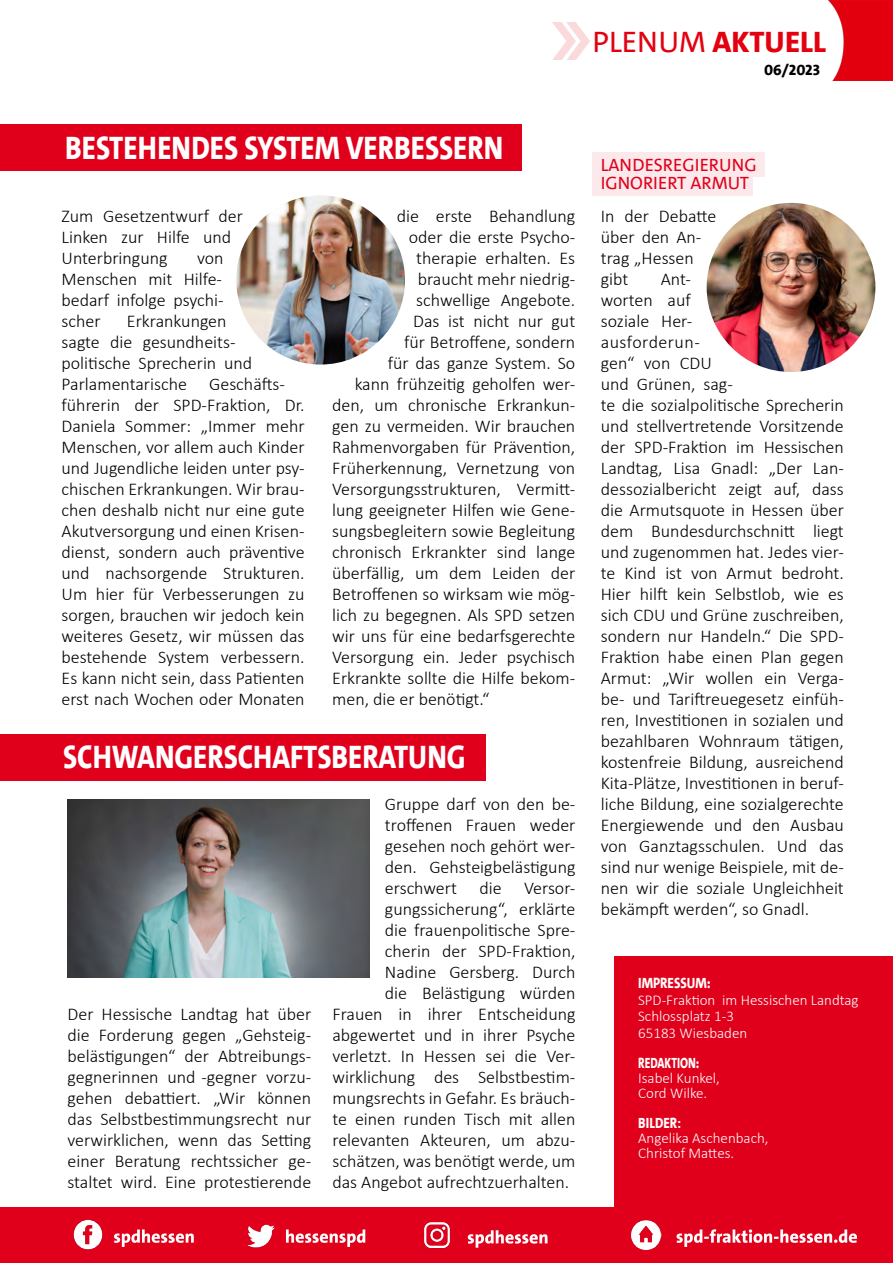
<style>
.page{position:relative;width:893px;height:1263px;background:#fff}
.page>*{position:absolute;margin:0;border:0;box-sizing:border-box;transform-origin:0 0}
.t1{font:800 33px "SPD The Sans";color:#fff;scale:.85 1}
.t2{font:800 30px "SPD The Sans";color:#e3000f}
.t3{font:300 18px/21px "Calibri";color:#000}
.t4{font:18px/18px "SPD The Sans";color:#e0001b}
.t5{font:300 15px/16.5px "Calibri";color:#fff}
.t6{font:800 15px "SPD The Sans";color:#fff;scale:.85 1}
.t7{font:800 15px "SPD The Sans";color:#fff;scale:.75 1}
.t8{font:800 15px "SPD The Sans Versal";color:#000}
.s1{font-weight:400}
.s2{font-family:"Calibri";font-weight:700}
</style>
<div class="page">
<img style="left:552px;top:23px;width:37px;height:37px">
<img style="left:828px;top:0;width:65px;height:81px">
<div style="left:592px;top:152px;width:173px;height:24px;background:#fbe9eb"></div>
<div style="left:592px;top:171px;width:161px;height:24px;background:#fbe9eb"></div>
<div style="left:614px;top:957px;width:279px;height:306px;background:#e0001b"></div>
<img style="left:236px;top:195px;width:169px;height:169px;border-radius:84px">
<img style="left:707px;top:203px;width:168px;height:169px;border-radius:84px">
<div style="left:0;top:734px;width:485px;height:47px;background:#e0001b"></div>
<div style="left:0;top:1208px;width:631px;height:55px;background:#e0001b"></div>
<img style="left:73px;top:1219px;width:30px;height:31px">
<img style="left:248px;top:1224px;width:27px;height:5px">
<img style="left:424px;top:1222px;width:26px;height:27px">
<img style="left:632px;top:1220px;width:28px;height:30px">
<div style="left:0;top:125px;width:522px;height:46px;background:#e0001b"></div>
<svg style="left:114px;top:1229px;width:743px;height:19px"></svg>
<img style="left:68px;top:799px;width:302px;height:178px">
<h2 class="t2" style="left:592px;top:22px;width:235px"><span class="s1">PLENUM</span> AKTUELL</h2>
<p class="t8" style="left:764px;top:60px;width:57px">06/2023</p>
<h1 class="t1" style="left:65px;top:127px;width:517px">BESTEHENDES SYSTEM VERBESSERN</h1>
<p class="t3" style="left:62px;top:205px;width:183px">Zum Gesetzentwurf der<br>Linken zur Hilfe und<br>Unterbringung</p>
<p class="t3" style="left:62px;top:247px;width:164px;text-align:justify;text-indent:136px">von Menschen mit Hilfe&shy;bedarf infolge psychi&shy;scher</p>
<p class="t3" style="left:62px;top:310px;width:245px;text-indent:65px">Erkrankungen<br>sagte die gesundheits&shy;politische Sprecherin und<br>Parlamentarische Geschäfts&shy;führerin der SPD-Fraktion, Dr.<br>Daniela Sommer: „Immer mehr<br>Menschen, vor allem auch Kinder und Jugendliche leiden unter psy&shy;chischen Erkrankungen. Wir brau&shy;chen deshalb nicht nur eine gute<br>Akutversorgung und einen Krisen&shy;dienst, sondern auch präventive und nachsorgende Strukturen.<br>Um hier für Verbesserungen zu sorgen, brauchen wir jedoch kein weiteres Gesetz, wir müssen das bestehende System verbessern.<br>Es kann nicht sein, dass Patienten erst nach Wochen oder Monaten</p>
<p class="t3" style="left:397px;top:205px;width:180px">die erste Behandlung</p>
<p class="t3" style="left:409px;top:226px;width:168px">oder die erste Psycho-</p>
<p class="t3" style="left:416px;top:247px;width:161px">therapie erhalten. Es</p>
<p class="t3" style="left:418px;top:268px;width:159px">braucht mehr niedrig-</p>
<p class="t3" style="left:416px;top:289px;width:161px">schwellige Angebote.</p>
<p class="t3" style="left:413px;top:310px;width:164px">Das ist nicht nur gut</p>
<p class="t3" style="left:404px;top:331px;width:173px">für Betroffene, sondern</p>
<p class="t3" style="left:388px;top:352px;width:189px">für das ganze System. So</p>
<p class="t3" style="left:355px;top:373px;width:222px">kann frühzeitig geholfen wer-</p>
<p class="t3" style="left:332px;top:394px;width:244px">den, um chronische Erkrankun-</p>
<p class="t3" style="left:332px;top:415px;width:245px">gen zu vermeiden. Wir brauchen</p>
<p class="t3" style="left:332px;top:436px;width:245px">Rahmenvorgaben für Prävention,</p>
<p class="t3" style="left:332px;top:457px;width:244px">Früherkennung, Vernetzung von</p>
<p class="t3" style="left:332px;top:478px;width:244px">Versorgungsstrukturen, Vermitt-</p>
<p class="t3" style="left:332px;top:499px;width:244px">lung geeigneter Hilfen wie Gene-</p>
<p class="t3" style="left:332px;top:520px;width:245px">sungsbegleitern sowie Begleitung</p>
<p class="t3" style="left:332px;top:541px;width:245px">chronisch Erkrankter sind lange</p>
<p class="t3" style="left:332px;top:562px;width:245px">überfällig, um dem Leiden der</p>
<p class="t3" style="left:332px;top:583px;width:244px">Betroffenen so wirksam wie mög-</p>
<p class="t3" style="left:332px;top:604px;width:245px">lich zu begegnen. Als SPD setzen</p>
<p class="t3" style="left:332px;top:625px;width:244px">wir uns für eine bedarfsgerechte</p>
<p class="t3" style="left:332px;top:646px;width:245px">Versorgung ein. Jeder psychisch</p>
<p class="t3" style="left:332px;top:667px;width:244px">Erkrankte sollte die Hilfe bekom-</p>
<p class="t3" style="left:332px;top:688px;width:159px">men, die er benötigt.“</p>
<h1 class="t1" style="left:63px;top:736px;width:475px">SCHWANGERSCHAFTSBERATUNG</h1>
<p class="t3" style="left:68px;top:1003px;width:245px;text-align:justify">Der Hessische Landtag hat über die Forderung gegen „Gehsteig&shy;belästigungen“ der Abtreibungs&shy;gegnerinnen und -gegner vorzu&shy;gehen debattiert. „Wir können das Selbstbestimmungsrecht nur verwirklichen, wenn das Setting einer Beratung rechtssicher ge&shy;staltet wird. Eine protestierende</p>
<p class="t3" style="left:385px;top:793px;width:192px">Gruppe darf von den be-</p>
<p class="t3" style="left:385px;top:814px;width:192px">troffenen Frauen weder</p>
<p class="t3" style="left:385px;top:835px;width:192px">gesehen noch gehört wer-</p>
<p class="t3" style="left:385px;top:856px;width:192px">den. Gehsteigbelästigung</p>
<p class="t3" style="left:385px;top:877px;width:192px">erschwert die Versor-</p>
<p class="t3" style="left:385px;top:898px;width:192px">gungssicherung“, erklärte</p>
<p class="t3" style="left:385px;top:919px;width:192px">die frauenpolitische Spre-</p>
<p class="t3" style="left:385px;top:940px;width:192px">cherin der SPD-Fraktion,</p>
<p class="t3" style="left:385px;top:961px;width:192px">Nadine Gersberg. Durch</p>
<p class="t3" style="left:385px;top:982px;width:192px">die Belästigung würden</p>
<p class="t3" style="left:332px;top:1003px;width:245px">Frauen in ihrer Entscheidung</p>
<p class="t3" style="left:332px;top:1024px;width:245px">abgewertet und in ihrer Psyche</p>
<p class="t3" style="left:332px;top:1045px;width:244px">verletzt. In Hessen sei die Ver-</p>
<p class="t3" style="left:332px;top:1066px;width:245px">wirklichung des Selbstbestim-</p>
<p class="t3" style="left:332px;top:1087px;width:244px">mungsrechts in Gefahr. Es bräuch-</p>
<p class="t3" style="left:332px;top:1108px;width:245px">te einen runden Tisch mit allen</p>
<p class="t3" style="left:332px;top:1129px;width:245px">relevanten Akteuren, um abzu-</p>
<p class="t3" style="left:332px;top:1150px;width:245px">schätzen, was benötigt werde, um</p>
<p class="t3" style="left:332px;top:1171px;width:238px">das Angebot aufrechtzuerhalten.</p>
<p class="t4" style="left:601px;top:156px;width:157px">LANDESREGIERUNG<br>IGNORIERT ARMUT</p>
<p class="t3" style="left:601px;top:205px;width:117px">In der Debatte über den An&shy;trag „Hessen gibt</p>
<p class="t3" style="left:601px;top:269px;width:245px;text-indent:60px">Ant-<br>worten auf<br>soziale Her-<br>ausforderun-<br>gen“ von CDU<br>und Grünen, sag-<br>te die sozialpolitische Sprecherin und stellvertretende Vorsitzende der SPD-Fraktion im Hessischen<br>Landtag, Lisa Gnadl: „Der Lan&shy;dessozialbericht zeigt auf, dass die Armutsquote in Hessen über dem Bundesdurchschnitt liegt und zugenommen hat. Jedes vier&shy;te Kind ist von Armut bedroht.<br>Hier hilft kein Selbstlob, wie es sich CDU und Grüne zuschreiben, sondern nur Handeln.“ Die SPD-<br>Fraktion habe einen Plan gegen<br>Armut: „Wir wollen ein Verga&shy;be- und Tariftreuegesetz einfüh&shy;ren, Investitionen in sozialen und bezahlbaren Wohnraum tätigen, kostenfreie Bildung, ausreichend<br>Kita-Plätze, Investitionen in beruf&shy;liche Bildung, eine sozialgerechte<br>Energiewende und den Ausbau von Ganztagsschulen. Und das sind nur wenige Beispiele, mit de&shy;nen wir die soziale Ungleichheit bekämpft werden“, so Gnadl.</p>
<p class="t6" style="left:638px;top:974px;width:87px">IMPRESSUM:</p>
<p class="t5" style="left:638px;top:991px;width:222px">SPD-Fraktion im Hessischen Landtag<br>Schlossplatz 1-3<br>65183 Wiesbaden</p>
<p class="t7" style="left:638px;top:1053px;width:83px">REDAKTION:</p>
<p class="t5" style="left:638px;top:1070px;width:83px;line-height:15px">Isabel Kunkel,<br>Cord Wilke.</p>
<p class="t6" style="left:638px;top:1113px;width:52px">BILDER<span class="s2">:</span></p>
<p class="t5" style="left:638px;top:1130px;width:132px;line-height:15px">Angelika Aschenbach,<br>Christof Mattes.</p>
</div>
